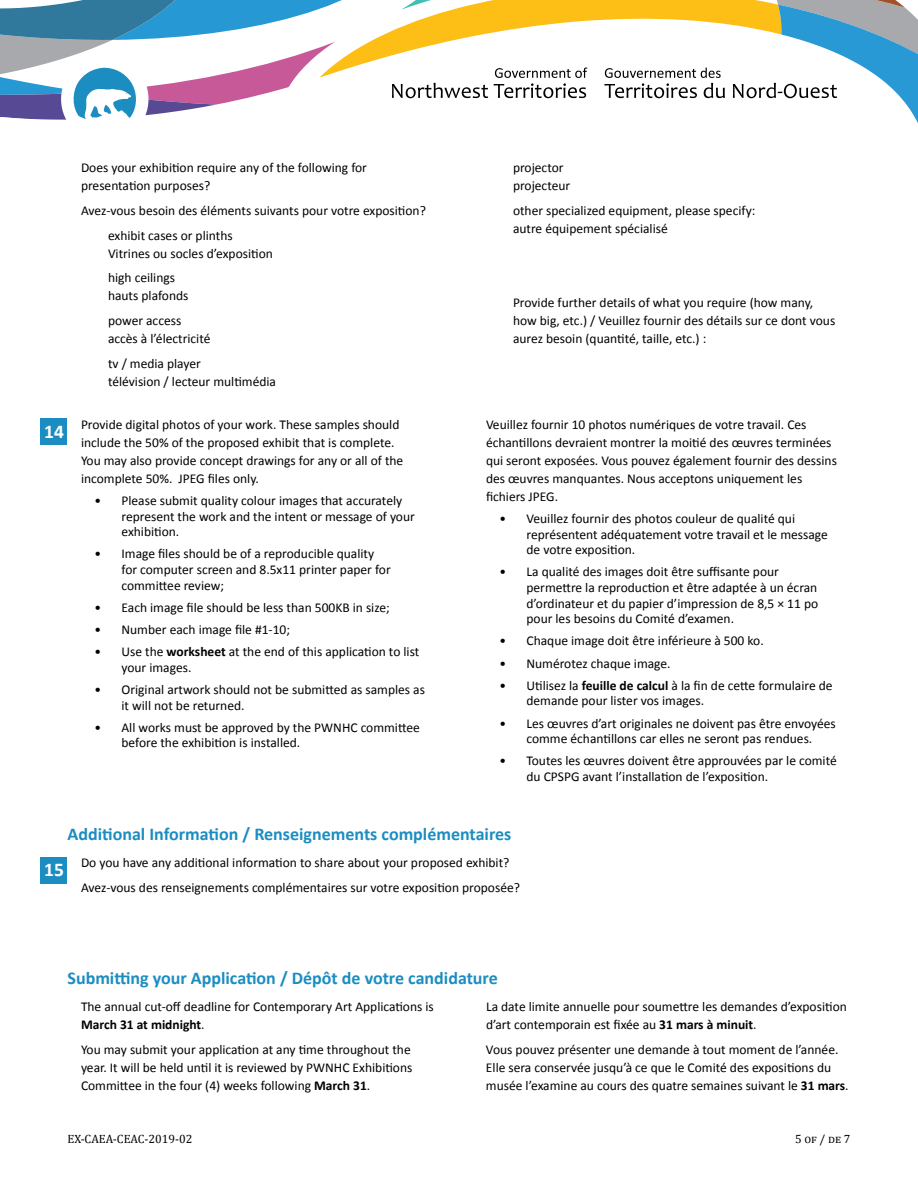
<style>
.page{position:relative;width:918px;height:1188px;background:#fff}
.page>*{position:absolute;margin:0;border:0;box-sizing:border-box;transform-origin:0 0}
.t1{font:700 19.5px "Calibri";color:#fff}
.t2{font:700 18px "Calibri";color:#1c8dc1}
.t3{font:13.5px/18px "Calibri";color:#000}
.t4{font:12px "Cambria";color:#000}
.s1{font-weight:700;font-size:19.5px;color:#fff}
.s2{font-weight:700}
</style>
<div class="page">
<svg style="left:0;top:0;width:918px;height:123px"></svg>
<div style="left:40px;top:418px;width:28px;height:28px;background:#1c8dc1"></div>
<div style="left:40px;top:857px;width:28px;height:27px;background:#1c8dc1"></div>
<p class="t3" style="left:81px;top:159px;width:288px">Does your exhibition require any of the following for presentation purposes?</p>
<p class="t3" style="left:108px;top:198px;width:319px;line-height:24.8px;text-indent:-27px">Avez-vous besoin des éléments suivants pour votre exposition? exhibit cases or plinths</p>
<p class="t3" style="left:108px;top:241px;width:166px;line-height:24.8px">Vitrines ou socles d’exposition high ceilings</p>
<p class="t3" style="left:108px;top:284px;width:82px;line-height:24.8px">hauts plafonds power access</p>
<p class="t3" style="left:108px;top:326px;width:104px;line-height:24.8px">accès à l’électricité tv / media player</p>
<p class="t3" style="left:108px;top:372px;width:170px">télévision / lecteur multimédia</p>
<p class="t3" style="left:81px;top:415px;width:324px;text-indent:-37px"><span class="s1">14</span> Provide digital photos of your work. These samples should include the 50% of the proposed exhibit that is complete.<br>You may also provide concept drawings for any or all of the incomplete 50%. JPEG files only.</p>
<p class="t3" style="left:122px;top:493px;width:295px;line-height:15.6px;text-indent:-27px">• Please submit quality colour images that accurately represent the work and the intent or message of your exhibition.</p>
<p class="t3" style="left:122px;top:546px;width:271px;line-height:15.6px;text-indent:-27px">• Image files should be of a reproducible quality for computer screen and 8.5x11 printer paper for committee review;</p>
<p class="t3" style="left:94px;top:598px;width:297px">• Each image file should be less than 500KB in size;</p>
<p class="t3" style="left:94px;top:621px;width:197px">• Number each image file #1-10;</p>
<p class="t3" style="left:122px;top:644px;width:299px;line-height:15.6px;text-indent:-27px">• Use the <span class="s2">worksheet</span> at the end of this application to list your images.</p>
<p class="t3" style="left:122px;top:682px;width:305px;line-height:15.5px;text-indent:-27px">• Original artwork should not be submitted as samples as it will not be returned.</p>
<p class="t3" style="left:122px;top:720px;width:300px;line-height:15.5px;text-indent:-27px">• All works must be approved by the PWNHC committee before the exhibition is installed.</p>
<p class="t3" style="left:513px;top:159px;width:59px">projector projecteur</p>
<p class="t3" style="left:513px;top:201px;width:244px">other specialized equipment, please specify: autre équipement spécialisé</p>
<p class="t3" style="left:513px;top:294px;width:324px">Provide further details of what you require (how many, how big, etc.) / Veuillez fournir des détails sur ce dont vous aurez besoin (quantité, taille, etc.) :</p>
<p class="t3" style="left:486px;top:415px;width:352px">Veuillez fournir 10 photos numériques de votre travail. Ces échantillons devraient montrer la moitié des œuvres terminées qui seront exposées. Vous pouvez également fournir des dessins des œuvres manquantes. Nous acceptons uniquement les fichiers JPEG.</p>
<p class="t3" style="left:526px;top:511px;width:303px;line-height:15.5px;text-indent:-27px">• Veuillez fournir des photos couleur de qualité qui représentent adéquatement votre travail et le message de votre exposition.</p>
<p class="t3" style="left:526px;top:564px;width:293px;line-height:15.5px;text-indent:-27px">• La qualité des images doit être suffisante pour permettre la reproduction et être adaptée à un écran d’ordinateur et du papier d’impression de 8,5 × 11 po pour les besoins du Comité d’examen.</p>
<p class="t3" style="left:500px;top:632px;width:266px">• Chaque image doit être inférieure à 500 ko.</p>
<p class="t3" style="left:500px;top:654px;width:173px">• Numérotez chaque image.</p>
<p class="t3" style="left:526px;top:678px;width:308px;line-height:15.5px;text-indent:-27px">• Utilisez la <span class="s2">feuille de calcul</span> à la fin de cette formulaire de demande pour lister vos images.</p>
<p class="t3" style="left:500px;top:715px;width:338px;line-height:15.5px;text-align:center">• Les œuvres d’art originales ne doivent pas être envoyées comme échantillons car elles ne seront pas rendues.</p>
<p class="t3" style="left:526px;top:753px;width:312px;line-height:15.6px;text-indent:-27px">• Toutes les œuvres doivent être approuvées par le comité du CPSPG avant l’installation de l’exposition.</p>
<h2 class="t2" style="left:68px;top:822px;width:445px">Additional Information / Renseignements complémentaires</h2>
<p class="t3" style="left:81px;top:850px;width:441px;line-height:24.8px">Do you have any additional information to share about your proposed exhibit?<br>Avez-vous des renseignements complémentaires sur votre exposition proposée?</p>
<h1 class="t1" style="left:44px;top:857px;width:21px">15</h1>
<h2 class="t2" style="left:68px;top:966px;width:432px">Submitting your Application / Dépôt de votre candidature</h2>
<p class="t3" style="left:81px;top:998px;width:354px">The annual cut-off deadline for Contemporary Art Applications is<br><span class="s2">March 31 at midnight</span>.</p>
<p class="t3" style="left:81px;top:1040px;width:333px">You may submit your application at any time throughout the year. It will be held until it is reviewed by PWNHC Exhibitions<br>Committee in the four (4) weeks following <span class="s2">March 31</span>.</p>
<p class="t3" style="left:486px;top:998px;width:362px">La date limite annuelle pour soumettre les demandes d’exposition d’art contemporain est fixée au <span class="s2">31 mars à minuit</span>.</p>
<p class="t3" style="left:486px;top:1040px;width:364px">Vous pouvez présenter une demande à tout moment de l’année.<br>Elle sera conservée jusqu’à ce que le Comité des expositions du musée l’examine au cours des quatre semaines suivant le <span class="s2">31 mars</span>.</p>
<p class="t4" style="left:68px;top:1132px;width:126px">EX-CAEA-CEAC-2019-02</p>
<p class="t4" style="left:795px;top:1132px;width:57px">5 of / de 7</p>
</div>
